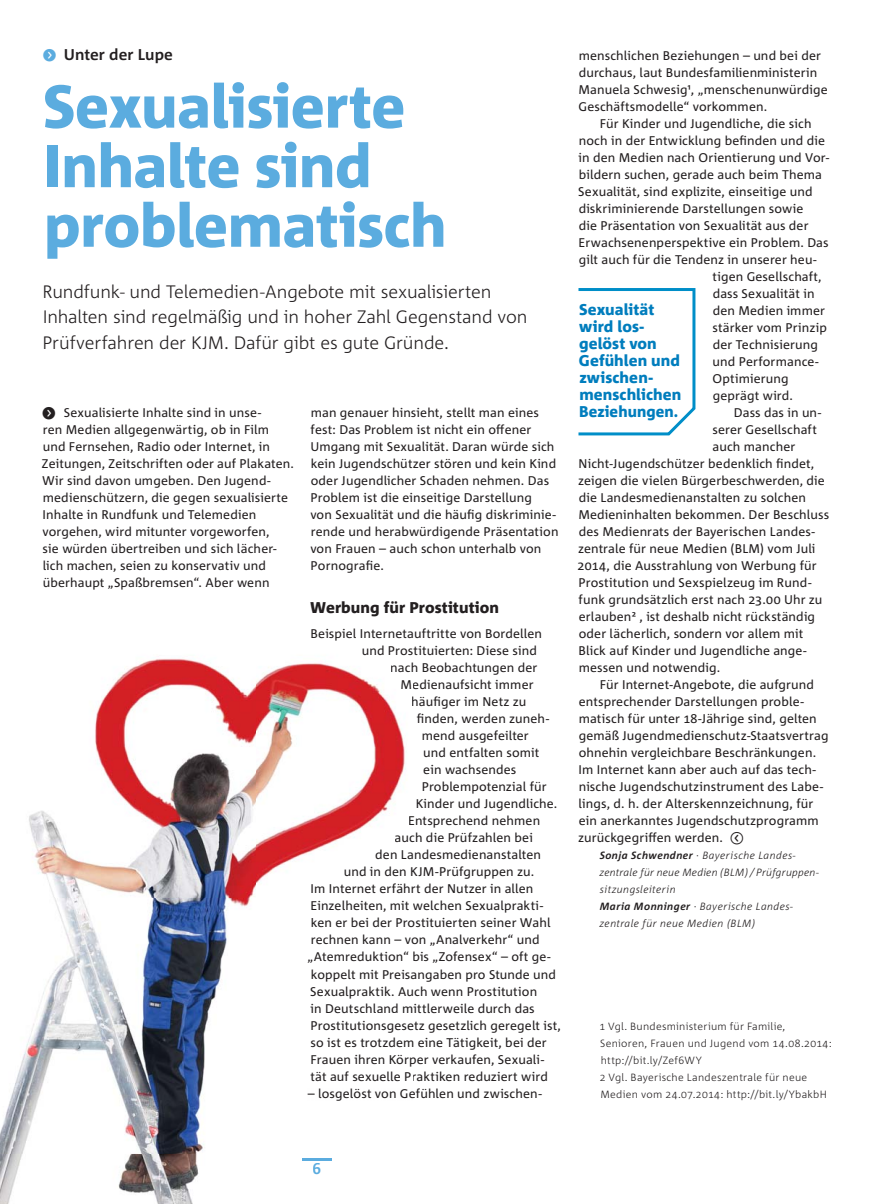
<style>
.page{position:relative;width:872px;height:1204px;background:#fff}
.page>*{position:absolute;margin:0;border:0;box-sizing:border-box;transform-origin:0 0}
.t1{font:800 60px/59.6px "Corpid C1 s";letter-spacing:-.01em;color:#5bacdf}
.t2{font:300 18px/25.5px "Corpid C1 s";letter-spacing:-.01em;color:#231f20}
.t3{font:800 15.6px/17px "Corpid C1 s";letter-spacing:.005em;color:#007dbd}
.t4{font:800 15.6px "Corpid C1 s";color:#231f20}
.t5{font:700 15.6px "Corpid C1 s";letter-spacing:.005em;color:#231f20}
.t6{font:700 15.6px "Corpid C1 s";color:#5bacdf}
.t7{font:12.6px/17px "Corpid C1 s";letter-spacing:.01em;color:#231f20}
.t8{font:300 10.5px/17px "Corpid C1 s";letter-spacing:.025em;color:#231f20}
.t9{font:italic 300 10.5px/17px "Corpid C1 s";letter-spacing:.03em;color:#231f20}
.s1{font-family:"Button Bonus Circle Negative";font-weight:400;color:#5bacdf}
.s2{font-family:"Button Bonus Circle Negative";font-size:15.6px}
.s3{font-family:"Button Bonus Circle Positive";font-size:15.6px}
.s4{font-weight:700}
</style>
<div class="page">
<svg style="left:578px;top:288px;width:118px;height:148px"></svg>
<img style="left:0;top:658px;width:406px;height:545px">
<img style="left:302px;top:1158px;width:30px;height:2px">
<svg style="left:313px;top:1162px;width:8px;height:12px"></svg>
<img style="left:391px;top:662px;width:15px;height:13px">
<svg style="left:401px;top:679px;width:5px;height:10px"></svg>
<img style="left:395px;top:832px;width:11px;height:10px">
<img style="left:376px;top:849px;width:30px;height:10px">
<img style="left:345px;top:866px;width:61px;height:13px">
<img style="left:312px;top:883px;width:94px;height:10px">
<img style="left:312px;top:900px;width:94px;height:13px">
<img style="left:312px;top:917px;width:94px;height:10px">
<img style="left:312px;top:934px;width:94px;height:12px">
<img style="left:308px;top:951px;width:98px;height:13px">
<img style="left:312px;top:969px;width:94px;height:12px">
<img style="left:311px;top:986px;width:95px;height:12px">
<img style="left:311px;top:1003px;width:95px;height:9px">
<img style="left:312px;top:1020px;width:94px;height:12px">
<img style="left:311px;top:1037px;width:95px;height:12px">
<img style="left:312px;top:1053px;width:94px;height:13px">
<img style="left:311px;top:1070px;width:95px;height:10px">
<img style="left:308px;top:1087px;width:98px;height:13px">
<p class="t5" style="left:42px;top:47px;width:133px"><span class="s1">f</span> Unter der Lupe</p>
<h1 class="t1" style="left:43px;top:80px;width:405px">Sexualisierte<br>Inhalte sind problematisch</h1>
<h2 class="t2" style="left:42px;top:280px;width:486px">Rundfunk- und Telemedien-Angebote mit sexualisierten<br>Inhalten sind regelmäßig und in hoher Zahl Gegenstand von<br>Prüfverfahren der KJM. Dafür gibt es gute Gründe.</h2>
<p class="t7" style="left:41px;top:405px;width:254px"><span class="s2">f</span> Sexualisierte Inhalte sind in unse-<br>ren Medien allgegenwärtig, ob in Film<br>und Fernsehen, Radio oder Internet, in Zeitungen, Zeitschriften oder auf Plakaten.<br>Wir sind davon umgeben. Den Jugend&shy;medienschützern, die gegen sexualisierte Inhalte in Rundfunk und Telemedien vorgehen, wird mitunter vorgeworfen,<br>sie würden übertreiben und sich lächer&shy;lich machen, seien zu konservativ und überhaupt „Spaßbremsen“. Aber wenn</p>
<p class="t7" style="left:310px;top:405px;width:250px">man genauer hinsieht, stellt man eines fest: Das Problem ist nicht ein offener Umgang mit Sexualität. Daran würde sich kein Jugendschützer stören und kein Kind oder Jugendlicher Schaden nehmen. Das Problem ist die einseitige Darstellung<br>von Sexualität und die häufig diskriminie&shy;rende und herabwürdigende Präsentation von Frauen – auch schon unterhalb von Pornografie.</p>
<p class="t4" style="left:310px;top:599px;width:190px">Werbung für Prostitution</p>
<p class="t7" style="left:311px;top:626px;width:233px">Beispiel Internetauftritte von Bordellen</p>
<p class="t7" style="left:362px;top:643px;width:177px">und Prostituierten: Diese sind</p>
<p class="t7" style="left:390px;top:660px;width:149px">nach Beobachtungen der</p>
<p class="t7" style="left:400px;top:677px;width:135px">Medienaufsicht immer</p>
<p class="t7" style="left:411px;top:694px;width:116px">häufiger im Netz zu</p>
<p class="t7" style="left:417px;top:711px;width:134px">finden, werden zuneh-</p>
<p class="t7" style="left:422px;top:728px;width:108px">mend ausgefeilter</p>
<p class="t7" style="left:423px;top:745px;width:118px">und entfalten somit</p>
<p class="t7" style="left:423px;top:762px;width:94px">ein wachsendes</p>
<p class="t7" style="left:422px;top:779px;width:126px">Problempotenzial für</p>
<p class="t7" style="left:416px;top:796px;width:143px">Kinder und Jugendliche.</p>
<p class="t7" style="left:408px;top:813px;width:133px">Entsprechend nehmen</p>
<p class="t7" style="left:394px;top:830px;width:140px">auch die Prüfzahlen bei</p>
<p class="t7" style="left:375px;top:847px;width:167px">den Landesmedienanstalten</p>
<p class="t7" style="left:344px;top:864px;width:192px">und in den KJM-Prüfgruppen zu.</p>
<p class="t7" style="left:311px;top:881px;width:224px">Im Internet erfährt der Nutzer in allen</p>
<p class="t7" style="left:311px;top:898px;width:234px">Einzelheiten, mit welchen Sexualprakti-</p>
<p class="t7" style="left:311px;top:915px;width:241px">ken er bei der Prostituierten seiner Wahl</p>
<p class="t7" style="left:311px;top:932px;width:230px">rechnen kann – von „Analverkehr“ und</p>
<p class="t7" style="left:307px;top:949px;width:245px">„Atemreduktion“ bis „Zofensex“ – oft ge-</p>
<p class="t7" style="left:311px;top:966px;width:247px">koppelt mit Preisangaben pro Stunde und</p>
<p class="t7" style="left:310px;top:983px;width:228px">Sexualpraktik. Auch wenn Prostitution</p>
<p class="t7" style="left:310px;top:1000px;width:226px">in Deutschland mittlerweile durch das</p>
<p class="t7" style="left:311px;top:1017px;width:252px">Prostitutionsgesetz gesetzlich geregelt ist,</p>
<p class="t7" style="left:310px;top:1034px;width:237px">so ist es trotzdem eine Tätigkeit, bei der</p>
<p class="t7" style="left:311px;top:1051px;width:235px">Frauen ihren Körper verkaufen, Sexuali-</p>
<p class="t7" style="left:310px;top:1068px;width:239px">tät auf sexuelle Praktiken reduziert wird</p>
<p class="t7" style="left:308px;top:1085px;width:235px">– losgelöst von Gefühlen und zwischen-</p>
<p class="t7" style="left:578px;top:47px;width:251px">menschlichen Beziehungen – und bei der durchaus, laut Bundesfamilienministerin Manuela Schwesig1, „menschenunwürdige Geschäftsmodelle“ vorkommen.</p>
<p class="t7" style="left:600px;top:115px;width:213px">Für Kinder und Jugendliche, die sich</p>
<p class="t7" style="left:579px;top:132px;width:248px">noch in der Entwicklung befinden und die</p>
<p class="t7" style="left:578px;top:149px;width:252px">in den Medien nach Orientierung und Vor-</p>
<p class="t7" style="left:579px;top:166px;width:245px">bildern suchen, gerade auch beim Thema</p>
<p class="t7" style="left:578px;top:183px;width:236px">Sexualität, sind explizite, einseitige und</p>
<p class="t7" style="left:579px;top:200px;width:226px">diskriminierende Darstellungen sowie</p>
<p class="t7" style="left:579px;top:217px;width:231px">die Präsentation von Sexualität aus der</p>
<p class="t7" style="left:578px;top:234px;width:251px">Erwachsenenperspektive ein Problem. Das</p>
<p class="t7" style="left:579px;top:251px;width:239px">gilt auch für die Tendenz in unserer heu-</p>
<p class="t7" style="left:712px;top:268px;width:111px">tigen Gesellschaft,</p>
<p class="t7" style="left:712px;top:285px;width:103px">dass Sexualität in</p>
<p class="t7" style="left:712px;top:302px;width:114px">den Medien immer</p>
<p class="t7" style="left:712px;top:319px;width:116px">stärker vom Prinzip</p>
<p class="t7" style="left:712px;top:336px;width:107px">der Technisierung</p>
<p class="t7" style="left:712px;top:354px;width:107px">und Performance-</p>
<p class="t7" style="left:712px;top:371px;width:78px">Optimierung</p>
<p class="t7" style="left:712px;top:388px;width:82px">geprägt wird.</p>
<p class="t7" style="left:734px;top:405px;width:89px">Dass das in un-</p>
<p class="t7" style="left:712px;top:422px;width:106px">serer Gesellschaft</p>
<p class="t7" style="left:712px;top:439px;width:84px">auch mancher</p>
<p class="t7" style="left:578px;top:456px;width:237px">Nicht-Jugendschützer bedenklich findet,</p>
<p class="t7" style="left:578px;top:473px;width:248px">zeigen die vielen Bürgerbeschwerden, die</p>
<p class="t7" style="left:579px;top:490px;width:229px">die Landesmedienanstalten zu solchen</p>
<p class="t7" style="left:578px;top:507px;width:252px">Medieninhalten bekommen. Der Beschluss</p>
<p class="t7" style="left:579px;top:524px;width:238px">des Medienrats der Bayerischen Landes-</p>
<p class="t7" style="left:578px;top:541px;width:239px">zentrale für neue Medien (BLM) vom Juli</p>
<p class="t7" style="left:577px;top:558px;width:240px">2014, die Ausstrahlung von Werbung für</p>
<p class="t7" style="left:578px;top:575px;width:234px">Prostitution und Sexspielzeug im Rund-</p>
<p class="t7" style="left:578px;top:592px;width:245px">funk grundsätzlich erst nach 23.00 Uhr zu</p>
<p class="t7" style="left:579px;top:609px;width:238px">erlauben2 , ist deshalb nicht rückständig</p>
<p class="t7" style="left:579px;top:626px;width:226px">oder lächerlich, sondern vor allem mit</p>
<p class="t7" style="left:578px;top:643px;width:230px">Blick auf Kinder und Jugendliche ange-</p>
<p class="t7" style="left:579px;top:660px;width:143px">messen und notwendig.</p>
<p class="t7" style="left:600px;top:677px;width:216px">Für Internet-Angebote, die aufgrund</p>
<p class="t7" style="left:579px;top:694px;width:227px">entsprechender Darstellungen proble-</p>
<p class="t7" style="left:579px;top:711px;width:239px">matisch für unter 18-Jährige sind, gelten</p>
<p class="t7" style="left:579px;top:728px;width:251px">gemäß Jugendmedienschutz-Staatsvertrag</p>
<p class="t7" style="left:579px;top:745px;width:239px">ohnehin vergleichbare Beschränkungen.</p>
<p class="t7" style="left:578px;top:762px;width:239px">Im Internet kann aber auch auf das tech-</p>
<p class="t7" style="left:579px;top:779px;width:246px">nische Jugendschutzinstrument des Labe-</p>
<p class="t7" style="left:578px;top:796px;width:236px">lings, d. h. der Alterskennzeichnung, für</p>
<p class="t7" style="left:579px;top:813px;width:241px">ein anerkanntes Jugendschutzprogramm</p>
<p class="t7" style="left:578px;top:830px;width:168px">zurückgegriffen werden. <span class="s3">j</span></p>
<p class="t9" style="left:599px;top:847px;width:221px"><span class="s4">Sonja Schwendner</span> · Bayerische Landes&shy;zentrale für neue Medien (BLM) / Prüfgruppen&shy;sitzungsleiterin<br><span class="s4">Maria Monninger</span> · Bayerische Landes&shy;zentrale für neue Medien (BLM)</p>
<p class="t3" style="left:579px;top:301px;width:104px">Sexualität wird los&shy;gelöst von<br>Gefühlen und zwischen&shy;menschlichen<br>Beziehungen.</p>
<p class="t8" style="left:599px;top:1017px;width:234px">1 Vgl. Bundesministerium für Familie, Senioren, Frauen und Jugend vom 14.08.2014: http://bit.ly/Zef6WY<br>2 Vgl. Bayerische Landeszentrale für neue Medien vom 24.07.2014: http://bit.ly/YbakbH</p>
<p class="t6" style="left:313px;top:1161px;width:10px">6</p>
</div>
